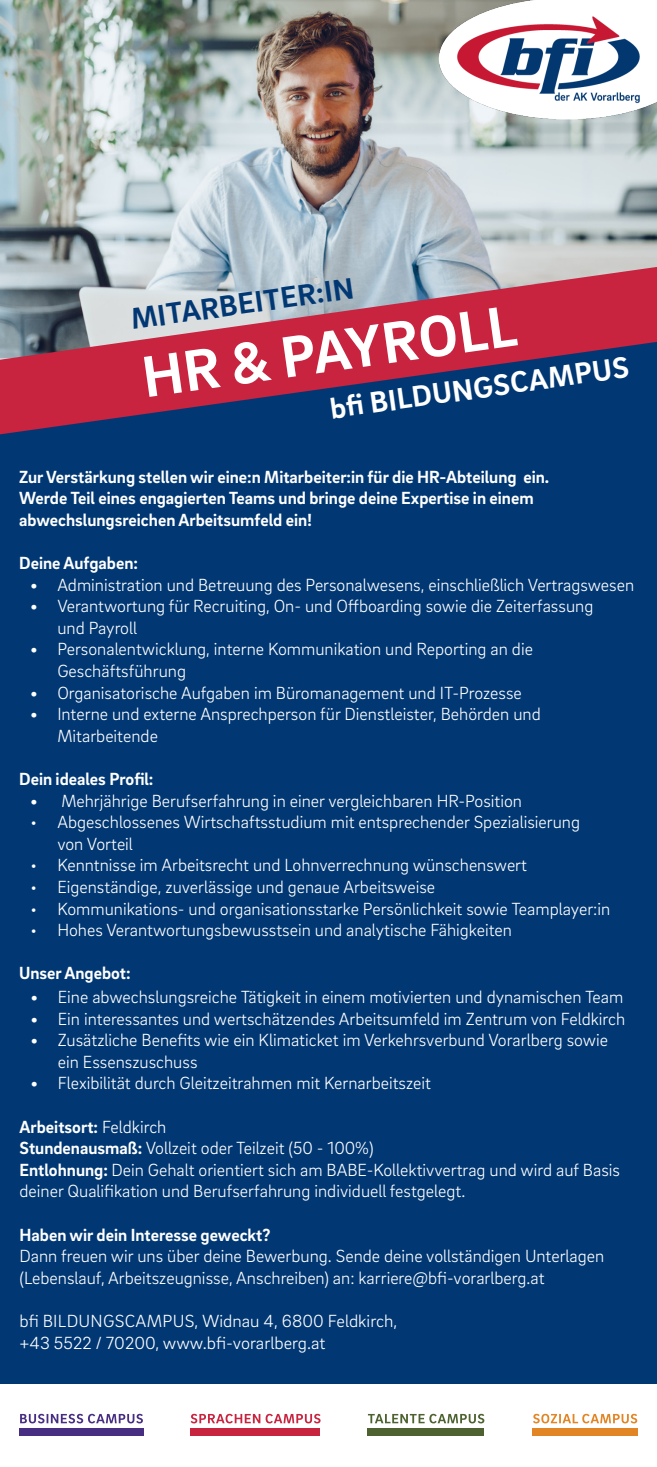
<style>
.page{position:relative;width:657px;height:1467px;background:#013874}
.page>*{position:absolute;margin:0;border:0;box-sizing:border-box;transform-origin:0 0}
.t1{font:700 59.62px "Brix Sans";color:#fff}
.t2{font:700 30.38px "Brix Sans";color:#fff}
.t3{font:700 30.38px "Brix Sans";color:#013874}
.t4{font:300 18px/21.6px "Brix Sans";color:#fff}
.t5{font:700 18px/21.6px "Brix Sans";color:#fff}
.s1{font-weight:700}
</style>
<div class="page">
<div style="left:0;top:1385px;width:657px;height:82px;background:#fff"></div>
<div style="left:532px;top:1428px;width:105px;height:8px;background:#e18525"></div>
<svg style="left:533px;top:1414px;width:104px;height:9px"></svg>
<div style="left:367px;top:1428px;width:117px;height:8px;background:#4d6230"></div>
<svg style="left:368px;top:1414px;width:116px;height:9px"></svg>
<div style="left:190px;top:1428px;width:130px;height:8px;background:#c8233f"></div>
<svg style="left:191px;top:1414px;width:130px;height:9px"></svg>
<div style="left:19px;top:1428px;width:125px;height:8px;background:#482e82"></div>
<svg style="left:20px;top:1414px;width:123px;height:9px"></svg>
<img style="left:0;top:0;width:657px;height:267px">
<svg style="left:0;top:267px;width:657px;height:167px"></svg>
<img style="left:433px;top:0;width:224px;height:134px">
<p class="t3" style="left:129px;top:299px;width:226px;rotate:-8deg">MITARBEITER:IN</p>
<p class="t1" style="left:137px;top:339px;width:378px;rotate:-8deg">HR &amp; PAYROLL</p>
<p class="t2" style="left:328px;top:389px;width:303px;rotate:-8deg">bfi BILDUNGSCAMPUS</p>
<p class="t5" style="left:19px;top:465px;width:532px">Zur Verstärkung stellen wir eine:n Mitarbeiter:in für die HR-Abteilung ein.<br>Werde Teil eines engagierten Teams und bringe deine Expertise in einem abwechslungsreichen Arbeitsumfeld ein!</p>
<p class="t5" style="left:19px;top:551px;width:120px">Deine Aufgaben:</p>
<p class="t4" style="left:30px;top:573px;width:605px"><span class="s1">•</span> Administration und Betreuung des Personalwesens, einschließlich Vertragswesen</p>
<p class="t4" style="left:30px;top:595px;width:564px"><span class="s1">•</span> Verantwortung für Recruiting, On- und Offboarding sowie die Zeiterfassung</p>
<p class="t4" style="left:57px;top:616px;width:81px">und Payroll</p>
<p class="t4" style="left:30px;top:638px;width:504px"><span class="s1">•</span> Personalentwicklung, interne Kommunikation und Reporting an die</p>
<p class="t4" style="left:57px;top:659px;width:130px">Geschäftsführung</p>
<p class="t4" style="left:30px;top:681px;width:493px"><span class="s1">•</span> Organisatorische Aufgaben im Büromanagement und IT-Prozesse</p>
<p class="t4" style="left:57px;top:703px;width:485px;text-indent:-27px"><span class="s1">•</span> Interne und externe Ansprechperson für Dienstleister, Behörden und<br>Mitarbeitende</p>
<p class="t5" style="left:19px;top:767px;width:136px">Dein ideales Profil:</p>
<p class="t4" style="left:30px;top:789px;width:493px"><span class="s1">•</span> Mehrjährige Berufserfahrung in einer vergleichbaren HR-Position</p>
<p class="t4" style="left:30px;top:811px;width:551px">• Abgeschlossenes Wirtschaftsstudium mit entsprechender Spezialisierung</p>
<p class="t4" style="left:57px;top:832px;width:77px">von Vorteil</p>
<p class="t4" style="left:30px;top:854px;width:498px">• Kenntnisse im Arbeitsrecht und Lohnverrechnung wünschenswert</p>
<p class="t4" style="left:30px;top:875px;width:406px">• Eigenständige, zuverlässige und genaue Arbeitsweise</p>
<p class="t4" style="left:30px;top:897px;width:581px">• Kommunikations- und organisationsstarke Persönlichkeit sowie Teamplayer:in</p>
<p class="t4" style="left:30px;top:919px;width:483px">• Hohes Verantwortungsbewusstsein und analytische Fähigkeiten</p>
<p class="t5" style="left:19px;top:962px;width:113px">Unser Angebot:</p>
<p class="t4" style="left:31px;top:985px;width:594px"><span class="s1">•</span> Eine abwechslungsreiche Tätigkeit in einem motivierten und dynamischen Team</p>
<p class="t4" style="left:31px;top:1007px;width:596px"><span class="s1">•</span> Ein interessantes und wertschätzendes Arbeitsumfeld im Zentrum von Feldkirch</p>
<p class="t4" style="left:58px;top:1029px;width:552px;text-indent:-27px"><span class="s1">•</span> Zusätzliche Benefits wie ein Klimaticket im Verkehrsverbund Vorarlberg sowie ein Essenszuschuss</p>
<p class="t4" style="left:31px;top:1072px;width:402px"><span class="s1">•</span> Flexibilität durch Gleitzeitrahmen mit Kernarbeitszeit</p>
<p class="t4" style="left:20px;top:1115px;width:602px"><span class="s1">Arbeitsort:</span> Feldkirch<br><span class="s1">Stundenausmaß:</span> Vollzeit oder Teilzeit (50 - 100%)<br><span class="s1">Entlohnung:</span> Dein Gehalt orientiert sich am BABE-Kollektivvertrag und wird auf Basis deiner Qualifikation und Berufserfahrung individuell festgelegt.</p>
<p class="t5" style="left:20px;top:1223px;width:252px">Haben wir dein Interesse geweckt?</p>
<p class="t4" style="left:20px;top:1245px;width:586px">Dann freuen wir uns über deine Bewerbung. Sende deine vollständigen Unterlagen (Lebenslauf, Arbeitszeugnisse, Anschreiben) an: karriere@bfi-vorarlberg.at</p>
<p class="t4" style="left:20px;top:1309px;width:379px">bfi BILDUNGSCAMPUS, Widnau 4, 6800 Feldkirch, +43 5522 / 70200, www.bfi-vorarlberg.at</p>
</div>
